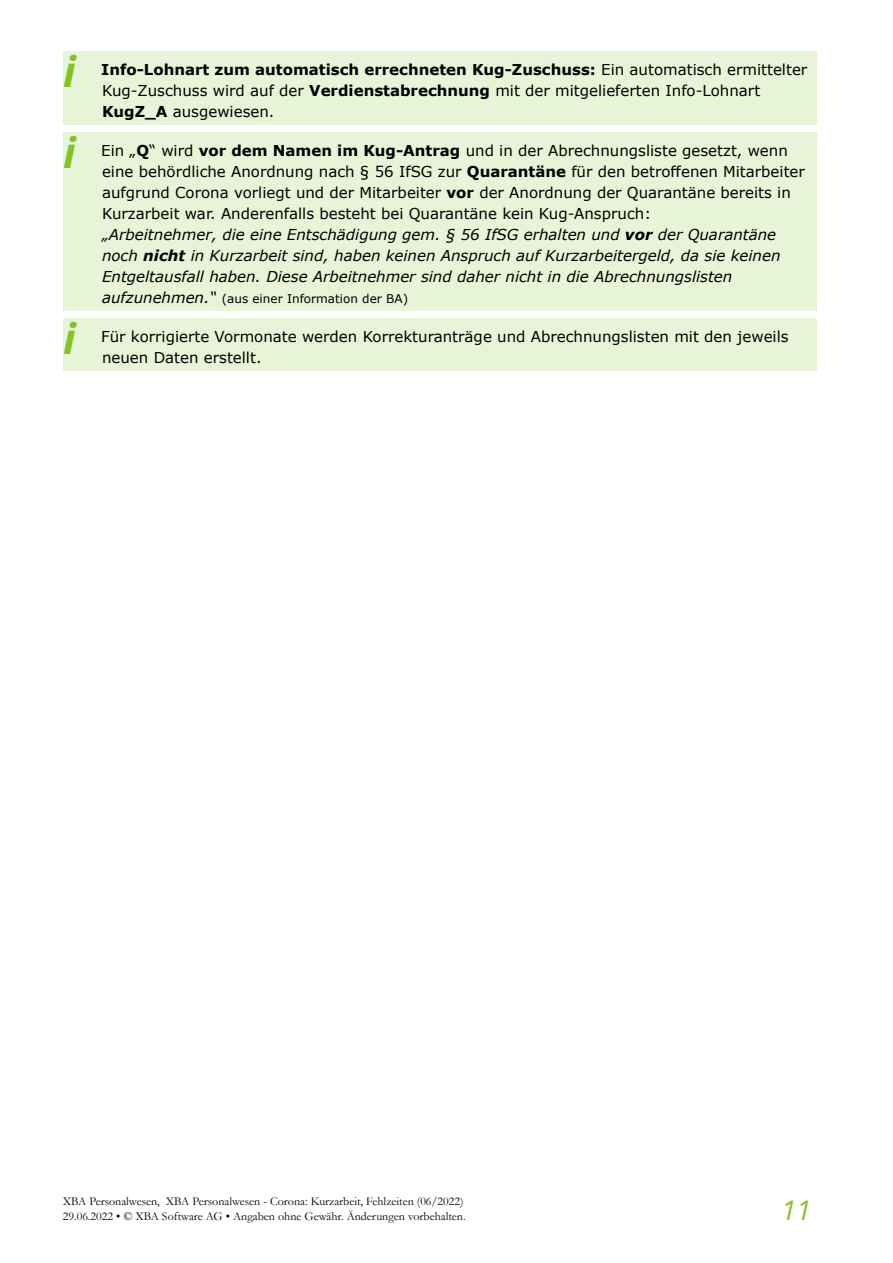
<style>
.page{position:relative;width:893px;height:1263px;background:#fff}
.page>*{position:absolute;margin:0;border:0;box-sizing:border-box;transform-origin:0 0}
.t1{font:italic 700 42.6px "Open Sans";color:#84c325}
.t2{font:italic 27px "Open Sans";color:#84c325}
.t3{font:15px/21px "Verdana";color:#000}
.t4{font:12px/15px "Garamond";color:#000}
.t5{font:12px "Verdana";color:#000}
.s1{font-weight:700}
.s2{font-style:italic}
.s3{font-weight:700;font-style:italic}
.s4{font-style:italic;font-size:15px}
</style>
<div class="page">
<div style="left:63px;top:52px;width:753px;height:73px;background:#e8f4d7"></div>
<div style="left:63px;top:133px;width:753px;height:178px;background:#e8f4d7"></div>
<div style="left:63px;top:319px;width:753px;height:52px;background:#e8f4d7"></div>
<h1 class="t1" style="left:63px;top:42px;width:14px">i</h1>
<p class="t3" style="left:101px;top:60px;width:708px"><span class="s1">Info-Lohnart zum automatisch errechneten Kug-Zuschuss:</span> Ein automatisch ermittelter<br>Kug-Zuschuss wird auf der <span class="s1">Verdienstabrechnung</span> mit der mitgelieferten Info-Lohnart<br><span class="s1">KugZ_A</span> ausgewiesen.</p>
<h1 class="t1" style="left:63px;top:123px;width:14px">i</h1>
<p class="t3" style="left:101px;top:141px;width:705px">Ein „<span class="s1">Q</span>“ wird <span class="s1">vor dem Namen im Kug-Antrag</span> und in der Abrechnungsliste gesetzt, wenn eine behördliche Anordnung nach § 56 IfSG zur <span class="s1">Quarantäne</span> für den betroffenen Mitarbeiter aufgrund Corona vorliegt und der Mitarbeiter <span class="s1">vor</span> der Anordnung der Quarantäne bereits in Kurzarbeit war. Anderenfalls besteht bei Quarantäne kein Kug-Anspruch:<br><span class="s2">„Arbeitnehmer, die eine Entschädigung gem. § 56 IfSG erhalten und</span> <span class="s3">vor</span> <span class="s2">der Quarantäne noch</span> <span class="s3">nicht</span> <span class="s2">in Kurzarbeit sind, haben keinen Anspruch auf Kurzarbeitergeld, da sie keinen Entgeltausfall haben. Diese Arbeitnehmer sind daher nicht in die Abrechnungslisten</span></p>
<p class="t5" style="left:102px;top:294px;width:308px"><span class="s4">aufzunehmen.“</span> (aus einer Information der BA)</p>
<h1 class="t1" style="left:63px;top:309px;width:14px">i</h1>
<p class="t3" style="left:101px;top:327px;width:689px">Für korrigierte Vormonate werden Korrekturanträge und Abrechnungslisten mit den jeweils neuen Daten erstellt.</p>
<p class="t4" style="left:63px;top:1195px;width:404px">XBA Personalwesen, XBA Personalwesen - Corona: Kurzarbeit, Fehlzeiten (06/2022)<br>29.06.2022 • © XBA Software AG • Angaben ohne Gewähr. Änderungen vorbehalten.</p>
<h2 class="t2" style="left:781px;top:1191px;width:31px">11</h2>
</div>
